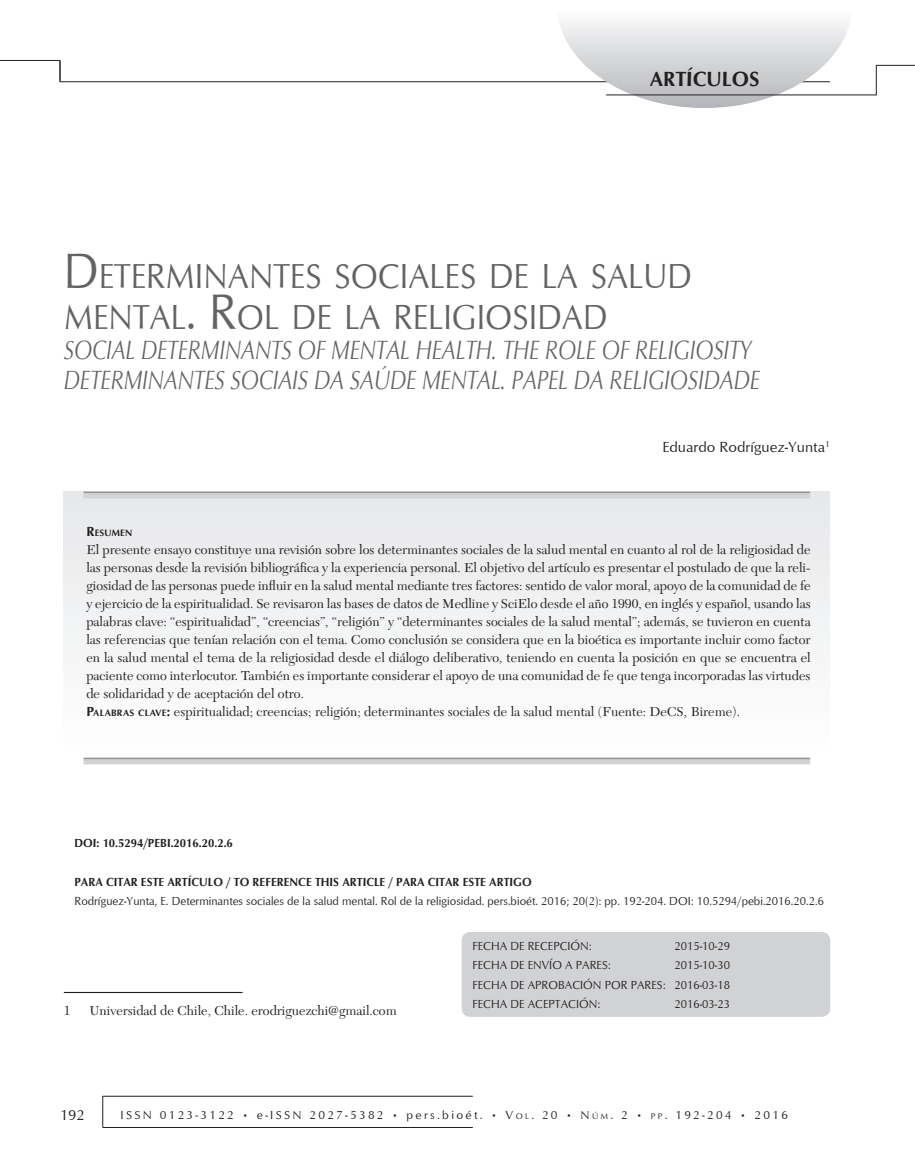
<style>
.page{position:relative;width:915px;height:1170px;background:#fff}
.page>*{position:absolute;margin:0;border:0;box-sizing:border-box;transform-origin:0 0}
.t1{font:35.7px/40.5px "Optimum";color:#636366;scale:.9 1}
.t2{font:italic 27px/30px "Optimum";color:#636366;scale:.8 1}
.t3{font:700 21px "Optimum";color:#231f20}
.t4{font:15px "Optimum";color:#231f20}
.t5{font:13.5px/18px "New Caledonia";color:#231f20;text-align:justify}
.t6{font:12px/19.2px "Optimum";color:#231f20;text-align:justify;scale:.95 1}
.t7{font:700 12px "Optimum";color:#231f20;scale:.95 1}
.t8{font:12px "Optimum";letter-spacing:.19em;color:#231f20}
.t9{font:700 9.45px "Optimum";color:#231f20}
.s1{font-size:51px}
.s2{font-size:13.5px}
.s3{font-family:"Optimum";font-weight:700;font-size:9.45px}
.s4{font-family:"Optimum";font-weight:700}
.s5{font-size:8.4px}
.s6{font-style:inherit}
</style>
<div class="page">
<hr style="left:0;top:60px;width:60px;height:1px;background:#231f20">
<hr style="left:59px;top:60px;width:2px;height:22px;background:#231f20">
<hr style="left:60px;top:81px;width:769px;height:1px;background:#231f20">
<hr style="left:102px;top:1095px;width:370px;height:1px;background:#231f20">
<hr style="left:102px;top:1127px;width:370px;height:1px;background:#231f20">
<hr style="left:102px;top:1096px;width:1px;height:30px;background:#231f20">
<div style="left:64px;top:492px;width:765px;height:265px;background:#f2f3f4"></div>
<div style="left:461px;top:932px;width:368px;height:84px;background:#d1d2d4;border-radius:9px"></div>
<div style="left:83px;top:492px;width:726px;height:6px;background:#d1d2d4"></div>
<hr style="left:83px;top:491px;width:726px;height:2px;background:#939598">
<div style="left:83px;top:758px;width:726px;height:6px;background:#d1d2d4"></div>
<hr style="left:83px;top:757px;width:726px;height:2px;background:#939598">
<svg style="left:557px;top:21px;width:294px;height:87px"></svg>
<hr style="left:875px;top:65px;width:1px;height:30px;background:#231f20">
<hr style="left:875px;top:65px;width:39px;height:1px;background:#231f20">
<hr style="left:606px;top:94px;width:270px;height:1px;background:#231f20">
<hr style="left:64px;top:991px;width:178px;height:1px;background:#231f20">
<h3 class="t3" style="left:649px;top:67px;width:111px">ARTÍCULOS</h3>
<h1 class="t1" style="left:64px;top:255px;width:694px"><span class="s1">D</span>ETERMINANTES SOCIALES DE LA SALUD<br>MENTAL<span class="s1">. R</span>OL DE LA RELIGIOSIDAD</h1>
<h2 class="t2" style="left:64px;top:334px;width:871px">SOCIAL DETERMINANTS OF MENTAL HEALTH. THE ROLE OF RELIGIOSITY<br>DETERMINANTES SOCIAIS DA SAÚDE MENTAL. PAPEL DA RELIGIOSIDADE</h2>
<p class="t4" style="left:662px;top:437px;width:169px">Eduardo Rodríguez-Yunta<sup>1</sup></p>
<p class="t9" style="left:86px;top:527px;width:47px"><span class="s2">R</span>ESUMEN</p>
<p class="t5" style="left:86px;top:541px;width:725px">El presente ensayo constituye una revisión sobre los determinantes sociales de la salud mental en cuanto al rol de la religiosidad de las personas desde la revisión bibliográfica y la experiencia personal. El objetivo del artículo es presentar el postulado de que la reli&shy;giosidad de las personas puede influir en la salud mental mediante tres factores: sentido de valor moral, apoyo de la comunidad de fe y ejercicio de la espiritualidad. Se revisaron las bases de datos de Medline y SciElo desde el año 1990, en inglés y español, usando las palabras clave: “espiritualidad”, “creencias”, “religión” y “determinantes sociales de la salud mental”; además, se tuvieron en cuenta las referencias que tenían relación con el tema. Como conclusión se considera que en la bioética es importante incluir como factor en la salud mental el tema de la religiosidad desde el diálogo deliberativo, teniendo en cuenta la posición en que se encuentra el paciente como interlocutor. También es importante considerar el apoyo de una comunidad de fe que tenga incorporadas las virtudes de solidaridad y de aceptación del otro.</p>
<p class="t9" style="left:86px;top:707px;width:14px"><span class="s2">P</span>ALA</p>
<p class="t9" style="left:111px;top:707px;width:13px">BRAS</p>
<p class="t5" style="left:138px;top:703px;width:603px"><span class="s3">CLAVE</span><span class="s4">:</span> espiritualidad; creencias; religión; determinantes sociales de la salud mental (Fuente: DeCS, Bireme).</p>
<p class="t7" style="left:74px;top:836px;width:168px">DOI: 10.5294/PEBI.2016.20.2.6</p>
<p class="t7" style="left:74px;top:874px;width:482px">PARA CITAR ESTE ARTÍCULO / TO REFERENCE THIS ARTICLE / PARA CITAR ESTE ARTIGO</p>
<p class="t6" style="left:74px;top:891px;width:790px">Rodríguez-Yunta, E. Determinantes sociales de la salud mental. Rol de la religiosidad. pers.bioét. 2016; 20(2): pp. 192-204. DOI: 10.5294/pebi.2016.20.2.6</p>
<p class="t5" style="left:64px;top:1002px;width:8px">1</p>
<p class="t5" style="left:89px;top:1002px;width:309px">Universidad de Chile, Chile. erodriguezchi@gmail.com</p>
<p class="t6" style="left:472px;top:936px;width:127px">FECHA DE RECEPCIÓN:</p>
<p class="t6" style="left:674px;top:936px;width:60px">2015-10-29</p>
<p class="t6" style="left:472px;top:955px;width:147px">FECHA DE ENVÍO A PARES:</p>
<p class="t6" style="left:472px;top:955px;width:272px;text-indent:202px">2015-10-30<br>FECHA DE APROBACIÓN POR PARES: 2016-03-18<br>FECHA DE ACEPTACIÓN:</p>
<p class="t6" style="left:674px;top:993px;width:60px">2016-03-23</p>
<p class="t4" style="left:60px;top:1105px;width:26px">192</p>
<p class="t8" style="left:121px;top:1106px;width:668px">ISSN 0123-3122 • e-ISSN 2027-5382 • pers.bioét. • V<span class="s5">OL</span>. 20 • N<span class="s5">ÚM</span><span class="s6">.</span> 2 • <span class="s5">PP</span>. 192-204 • 2016</p>
</div>
